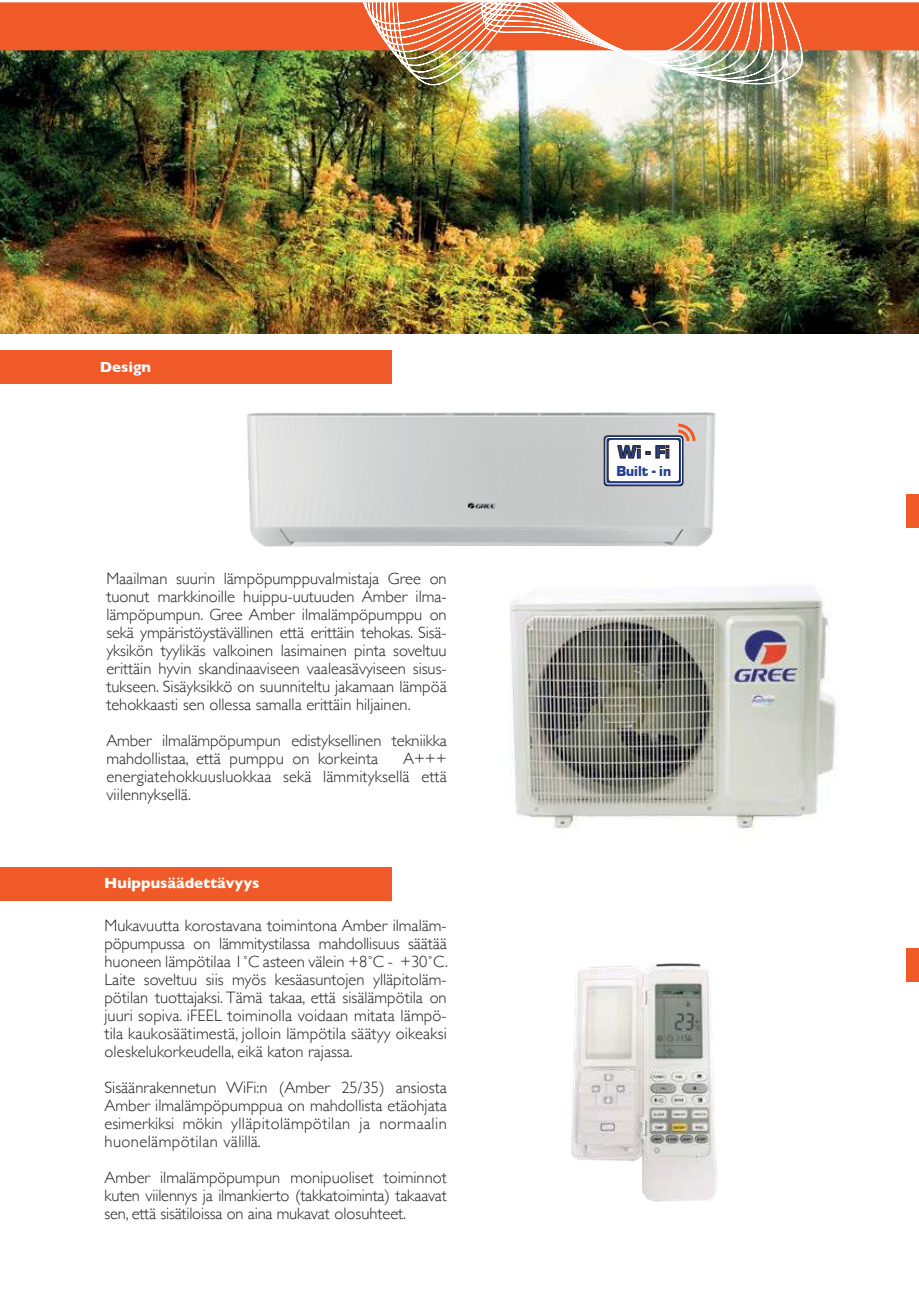
<style>
.page{position:relative;width:919px;height:1289px;background:#fff}
.page>*{position:absolute;margin:0;border:0;box-sizing:border-box;transform-origin:0 0}
.t1{font:18.6px "Eurostile T Blac";color:#24408e}
.t2{font:300 16.5px/18px "Gill Sans";color:#221f1f;text-align:justify}
.t3{font:700 15px "Gill Sans";color:#fff}
.t4{font:14.85px "Eurostile T Blac";color:#24408e}
</style>
<div class="page">
<div style="left:906px;top:494px;width:12px;height:33px;background:#f05a28"></div>
<div style="left:0;top:867px;width:391px;height:33px;background:#f05a28"></div>
<img style="left:0;top:100px;width:918px;height:234px">
<img style="left:0;top:2px;width:918px;height:98px">
<div style="left:906px;top:948px;width:12px;height:34px;background:#f05a28"></div>
<img style="left:510px;top:587px;width:326px;height:242px">
<img style="left:247px;top:412px;width:469px;height:135px">
<svg style="left:678px;top:423px;width:17px;height:18px"></svg>
<div style="left:604px;top:435px;width:79px;height:51px;border:1px solid #221f1f;border-radius:3px"></div>
<div style="left:608px;top:439px;width:71px;height:43px;background:#fff;border-radius:3px"></div>
<div style="left:608px;top:439px;width:71px;height:43px;border:1px solid #221f1f;border-radius:3px"></div>
<svg style="left:617px;top:445px;width:52px;height:13px"></svg>
<div style="left:605px;top:437px;width:76px;height:47px;border:1px solid #fff;border-radius:2px"></div>
<div style="left:0;top:350px;width:391px;height:34px;background:#f05a28"></div>
<img style="left:571px;top:963px;width:146px;height:239px">
<p class="t3" style="left:100px;top:360px;width:53px">Design</p>
<p class="t2" style="left:106px;top:571px;width:342px">Maailman suurin lämpöpumppuvalmistaja Gree on tuonut markkinoille huippu-uutuuden Amber ilma&shy;lämpöpumpun. Gree Amber ilmalämpöpumppu on sekä ympäristöystävällinen että erittäin tehokas. Sisä&shy;yksikön tyylikäs valkoinen lasimainen pinta soveltuu erittäin hyvin skandinaaviseen vaaleasävyiseen sisus&shy;tukseen. Sisäyksikkö on suunniteltu jakamaan lämpöä tehokkaasti sen ollessa samalla erittäin hiljainen.</p>
<p class="t2" style="left:106px;top:733px;width:342px">Amber ilmalämpöpumpun edistyksellinen tekniikka mahdollistaa, että pumppu on korkeinta</p>
<p class="t2" style="left:106px;top:751px;width:342px;text-indent:296px">A+++ energiatehokkuusluokkaa sekä lämmityksellä että viilennyksellä.</p>
<p class="t3" style="left:104px;top:876px;width:157px">Huippusäädettävyys</p>
<p class="t2" style="left:104px;top:917px;width:345px">Mukavuutta korostavana toimintona Amber ilmaläm&shy;pöpumpussa on lämmitystilassa mahdollisuus säätää huoneen lämpötilaa 1˚C asteen välein +8˚C - +30˚C.<br>Laite soveltuu siis myös kesäasuntojen ylläpitoläm&shy;pötilan tuottajaksi. Tämä takaa, että sisälämpötila on juuri sopiva. iFEEL toiminolla voidaan mitata lämpö&shy;tila kaukosäätimestä, jolloin lämpötila säätyy oikeaksi oleskelukorkeudella, eikä katon rajassa.</p>
<p class="t2" style="left:104px;top:1077px;width:344px">Sisäänrakennetun WiFi:n (Amber 25/35) ansiosta Amber ilmalämpöpumppua on mahdollista etäohjata esimerkiksi mökin ylläpitolämpötilan ja normaalin huonelämpötilan välillä.</p>
<p class="t2" style="left:104px;top:1169px;width:344px">Amber ilmalämpöpumpun monipuoliset toiminnot kuten viilennys ja ilmankierto (takkatoiminta) takaavat sen, että sisätiloissa on aina mukavat olosuhteet.</p>
<p class="t1" style="left:617px;top:441px;width:53px">Wi - Fi</p>
<p class="t4" style="left:616px;top:462px;width:56px">Built - in</p>
</div>
